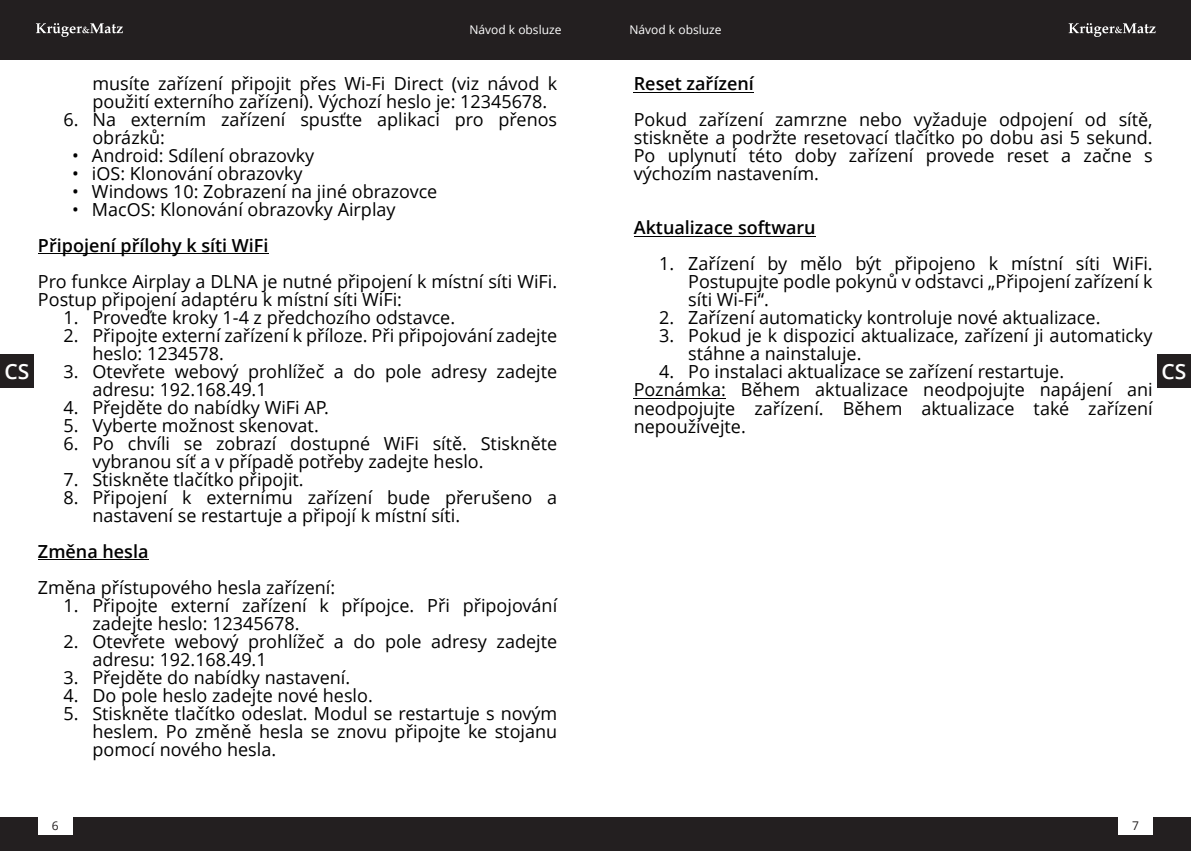
<style>
.page{position:relative;width:1191px;height:851px;background:#fff}
.page>*{position:absolute;margin:0;border:0;box-sizing:border-box;transform-origin:0 0}
.t1{font:600 21px "Open Sans";color:#fff}
.t2{font:18px/18px "Open Sans";color:#000}
.t3{font:600 18px "Open Sans";color:#000}
.t4{font:12px "Open Sans";color:#fff}
.t5{font:12px "Open Sans";color:#231f20}
</style>
<div class="page">
<div style="left:0;top:0;width:595px;height:60px;background:#231f20"></div>
<div style="left:595px;top:0;width:596px;height:60px;background:#231f20"></div>
<div style="left:0;top:816px;width:595px;height:34px;background:#231f20"></div>
<div style="left:595px;top:816px;width:596px;height:34px;background:#231f20"></div>
<div style="left:0;top:354px;width:34px;height:33px;background:#231f20"></div>
<div style="left:1157px;top:354px;width:34px;height:33px;background:#231f20"></div>
<svg style="left:36px;top:23px;width:87px;height:14px"></svg>
<svg style="left:1068px;top:23px;width:87px;height:14px"></svg>
<div style="left:38px;top:816px;width:35px;height:18px;background:#fff"></div>
<div style="left:1118px;top:816px;width:34px;height:18px;background:#fff"></div>
<hr style="left:38px;top:253px;width:230px;height:1px;background:#000">
<hr style="left:38px;top:559px;width:110px;height:1px;background:#000">
<hr style="left:634px;top:92px;width:120px;height:1px;background:#000">
<hr style="left:634px;top:236px;width:181px;height:1px;background:#000">
<hr style="left:634px;top:398px;width:92px;height:1px;background:#000">
<p class="t4" style="left:469px;top:25px;width:93px">Návod k obsluze</p>
<p class="t4" style="left:629px;top:25px;width:93px">Návod k obsluze</p>
<p class="t2" style="left:92px;top:76px;width:466px">musíte zařízení připojit přes Wi-Fi Direct (viz návod k použití externího zařízení). Výchozí heslo je: 12345678.</p>
<p class="t2" style="left:92px;top:112px;width:466px;text-indent:-29px">6. Na externím zařízení spusťte aplikaci pro přenos obrázků:</p>
<p class="t2" style="left:72px;top:148px;width:244px">• Android: Sdílení obrazovky</p>
<p class="t2" style="left:72px;top:166px;width:232px">• iOS: Klonování obrazovky</p>
<p class="t2" style="left:72px;top:184px;width:367px">• Windows 10: Zobrazení na jiné obrazovce</p>
<p class="t2" style="left:72px;top:202px;width:325px">• MacOS: Klonování obrazovky Airplay</p>
<p class="t3" style="left:38px;top:238px;width:232px">Připojení přílohy k síti WiFi</p>
<p class="t2" style="left:38px;top:274px;width:521px">Pro funkce Airplay a DLNA je nutné připojení k místní síti WiFi.<br>Postup připojení adaptéru k místní síti WiFi:</p>
<p class="t2" style="left:63px;top:310px;width:393px">1. Proveďte kroky 1-4 z předchozího odstavce.</p>
<p class="t2" style="left:92px;top:328px;width:466px;text-indent:-29px">2. Připojte externí zařízení k příloze. Při připojování zadejte heslo: 1234578.</p>
<p class="t2" style="left:92px;top:364px;width:466px;text-indent:-29px">3. Otevřete webový prohlížeč a do pole adresy zadejte adresu: 192.168.49.1</p>
<p class="t2" style="left:63px;top:400px;width:267px">4. Přejděte do nabídky WiFi AP.</p>
<p class="t2" style="left:63px;top:418px;width:257px">5. Vyberte možnost skenovat.</p>
<p class="t2" style="left:92px;top:436px;width:466px;text-indent:-29px">6. Po chvíli se zobrazí dostupné WiFi sítě. Stiskněte vybranou síť a v případě potřeby zadejte heslo.</p>
<p class="t2" style="left:63px;top:472px;width:242px">7. Stiskněte tlačítko připojit.</p>
<p class="t2" style="left:92px;top:490px;width:466px;text-indent:-29px">8. Připojení k externímu zařízení bude přerušeno a nastavení se restartuje a připojí k místní síti.</p>
<p class="t3" style="left:38px;top:544px;width:112px">Změna hesla</p>
<p class="t2" style="left:38px;top:580px;width:299px">Změna přístupového hesla zařízení:</p>
<p class="t2" style="left:92px;top:598px;width:466px;text-indent:-29px">1. Připojte externí zařízení k přípojce. Při připojování zadejte heslo: 12345678.</p>
<p class="t2" style="left:92px;top:634px;width:466px;text-indent:-29px">2. Otevřete webový prohlížeč a do pole adresy zadejte adresu: 192.168.49.1</p>
<p class="t2" style="left:63px;top:670px;width:288px">3. Přejděte do nabídky nastavení.</p>
<p class="t2" style="left:63px;top:688px;width:311px">4. Do pole heslo zadejte nové heslo.</p>
<p class="t2" style="left:92px;top:706px;width:466px;text-align:justify;text-indent:-29px">5. Stiskněte tlačítko odeslat. Modul se restartuje s novým heslem. Po změně hesla se znovu připojte ke stojanu pomocí nového hesla.</p>
<p class="t3" style="left:634px;top:76px;width:122px">Reset zařízení</p>
<p class="t2" style="left:634px;top:112px;width:520px;text-align:justify">Pokud zařízení zamrzne nebo vyžaduje odpojení od sítě, stiskněte a podržte resetovací tlačítko po dobu asi 5 sekund.<br>Po uplynutí této doby zařízení provede reset a začne s výchozím nastavením.</p>
<p class="t3" style="left:634px;top:220px;width:183px">Aktualizace softwaru</p>
<p class="t2" style="left:688px;top:256px;width:466px;text-align:justify;text-indent:-29px">1. Zařízení by mělo být připojeno k místní síti WiFi.<br>Postupujte podle pokynů v odstavci „Připojení zařízení k síti Wi-Fi“.</p>
<p class="t2" style="left:659px;top:310px;width:442px">2. Zařízení automaticky kontroluje nové aktualizace.</p>
<p class="t2" style="left:688px;top:328px;width:466px;text-indent:-29px">3. Pokud je k dispozici aktualizace, zařízení ji automaticky stáhne a nainstaluje.</p>
<p class="t2" style="left:634px;top:364px;width:520px;text-indent:26px">4. Po instalaci aktualizace se zařízení restartuje.<br>Poznámka: Během aktualizace neodpojujte napájení ani neodpojujte zařízení. Během aktualizace také zařízení nepoužívejte.</p>
<p class="t1" style="left:5px;top:362px;width:26px">CS</p>
<p class="t1" style="left:1161px;top:362px;width:26px">CS</p>
<p class="t5" style="left:52px;top:820px;width:8px">6</p>
<p class="t5" style="left:1132px;top:820px;width:8px">7</p>
</div>
